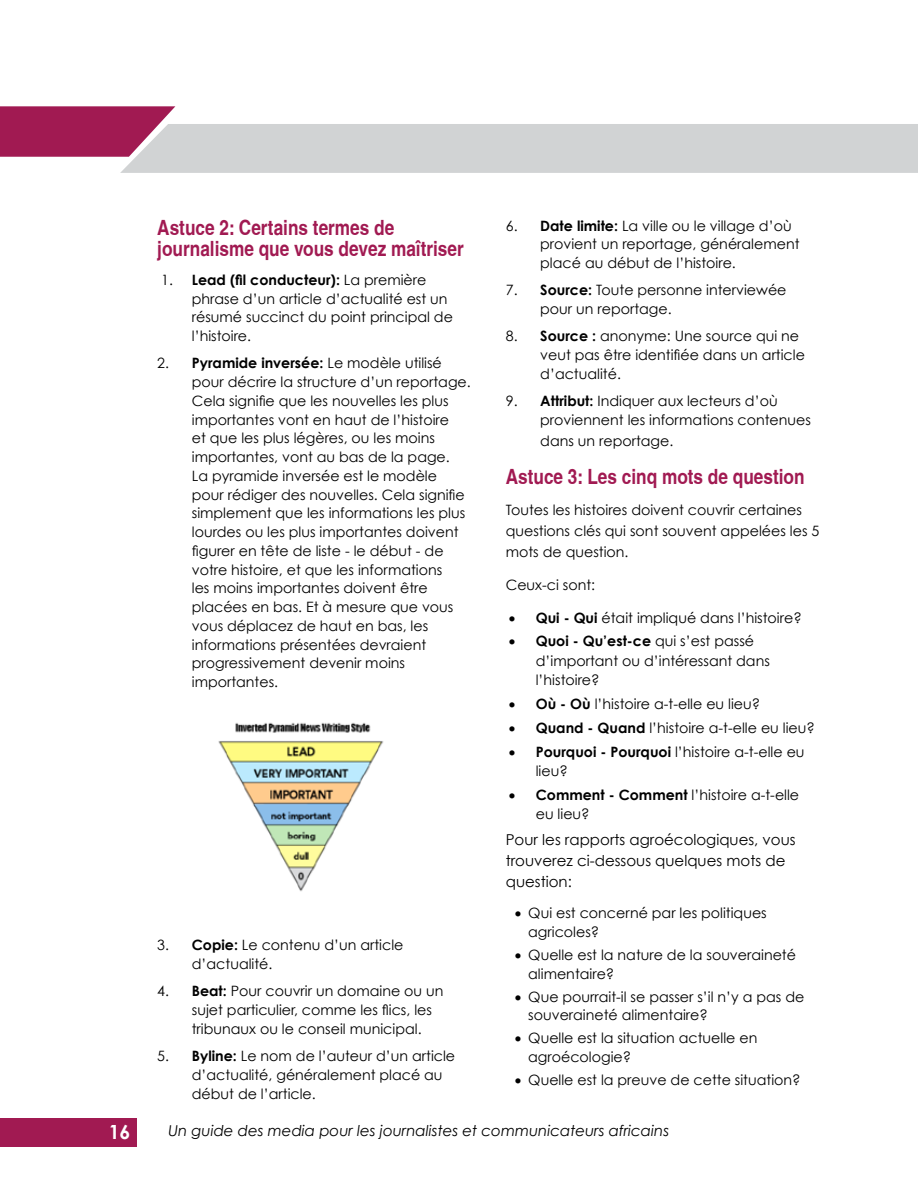
<style>
.page{position:relative;width:918px;height:1188px;background:#fff}
.page>*{position:absolute;margin:0;border:0;box-sizing:border-box;transform-origin:0 0}
.t1{font:700 condensed 21px/21px "Helvetica";color:#a11a52}
.t2{font:700 19.5px "Century Gothic";color:#fff}
.t3{font:15px/21px "Century Gothic";color:#000}
.t4{font:italic 15px "Century Gothic";color:#000}
.t5{font:14.25px/18.8px "Century Gothic";color:#000}
.s1{font-weight:700}
</style>
<div class="page">
<svg style="left:0;top:106px;width:918px;height:67px"></svg>
<div style="left:0;top:1118px;width:136px;height:29px;background:#a11a52"></div>
<img style="left:218px;top:722px;width:166px;height:170px">
<h1 class="t1" style="left:157px;top:217px;width:308px">Astuce 2: Certains termes de journalisme que vous devez maîtriser</h1>
<p class="t5" style="left:192px;top:270px;width:263px;text-indent:-31px">1. <span class="s1">Lead (fil conducteur):</span> La première phrase d’un article d’actualité est un résumé succinct du point principal de l’histoire.</p>
<p class="t5" style="left:192px;top:354px;width:281px;text-indent:-34px">2. <span class="s1">Pyramide inversée:</span> Le modèle utilisé pour décrire la structure d’un reportage.<br>Cela signifie que les nouvelles les plus importantes vont en haut de l’histoire<br>et que les plus légères, ou les moins importantes, vont au bas de la page.<br>La pyramide inversée est le modèle pour rédiger des nouvelles. Cela signifie simplement que les informations les plus lourdes ou les plus importantes doivent figurer en tête de liste - le début - de votre histoire, et que les informations<br>les moins importantes doivent être placées en bas. Et à mesure que vous vous déplacez de haut en bas, les informations présentées devraient progressivement devenir moins importantes.</p>
<p class="t5" style="left:192px;top:936px;width:213px;text-indent:-34px">3. <span class="s1">Copie:</span> Le contenu d’un article d’actualité.</p>
<p class="t5" style="left:192px;top:982px;width:253px;text-indent:-34px">4. <span class="s1">Beat:</span> Pour couvrir un domaine ou un sujet particulier, comme les flics, les tribunaux ou le conseil municipal.</p>
<p class="t5" style="left:192px;top:1046px;width:265px;text-indent:-34px">5. <span class="s1">Byline:</span> Le nom de l’auteur d’un article d’actualité, généralement placé au début de l’article.</p>
<p class="t5" style="left:540px;top:216px;width:261px;text-indent:-34px">6. <span class="s1">Date limite:</span> La ville ou le village d’où provient un reportage, généralement placé au début de l’histoire.</p>
<p class="t5" style="left:540px;top:281px;width:248px;text-indent:-34px">7. <span class="s1">Source:</span> Toute personne interviewée pour un reportage.</p>
<p class="t5" style="left:540px;top:327px;width:266px;text-indent:-34px">8. <span class="s1">Source :</span> anonyme: Une source qui ne veut pas être identifiée dans un article d’actualité.</p>
<p class="t5" style="left:540px;top:391px;width:272px;text-indent:-34px">9. <span class="s1">Attribut:</span> Indiquer aux lecteurs d’où proviennent les informations contenues</p>
<p class="t5" style="left:540px;top:431px;width:135px">dans un reportage.</p>
<h1 class="t1" style="left:506px;top:466px;width:300px">Astuce 3: Les cinq mots de question</h1>
<p class="t5" style="left:506px;top:499px;width:315px;line-height:21px">Toutes les histoires doivent couvrir certaines questions clés qui sont souvent appelées les 5 mots de question.</p>
<p class="t5" style="left:506px;top:576px;width:91px">Ceux-ci sont:</p>
<p class="t5" style="left:509px;top:608px;width:294px">• <span class="s1">Qui - Qui</span> était impliqué dans l’histoire?</p>
<p class="t5" style="left:536px;top:631px;width:236px;line-height:19.5px;text-indent:-27px">• <span class="s1">Quoi - Qu’est-ce</span> qui s’est passé d’important ou d’intéressant dans l’histoire?</p>
<p class="t5" style="left:509px;top:694px;width:253px">• <span class="s1">Où - Où</span> l’histoire a-t-elle eu lieu?</p>
<p class="t5" style="left:509px;top:718px;width:308px">• <span class="s1">Quand - Quand</span> l’histoire a-t-elle eu lieu?</p>
<p class="t5" style="left:536px;top:741px;width:270px;line-height:19.5px;text-indent:-27px">• <span class="s1">Pourquoi - Pourquoi</span> l’histoire a-t-elle eu lieu?</p>
<p class="t5" style="left:536px;top:785px;width:265px;line-height:19.5px;text-indent:-27px">• <span class="s1">Comment - Comment</span> l’histoire a-t-elle eu lieu?</p>
<p class="t3" style="left:506px;top:828px;width:291px">Pour les rapports agroécologiques, vous trouverez ci-dessous quelques mots de question:</p>
<p class="t5" style="left:528px;top:903px;width:240px;text-indent:-13px">• Qui est concerné par les politiques agricoles?</p>
<p class="t5" style="left:528px;top:945px;width:269px;text-indent:-13px">• Quelle est la nature de la souveraineté alimentaire?</p>
<p class="t5" style="left:528px;top:987px;width:278px;text-indent:-13px">• Que pourrait-il se passer s’il n’y a pas de souveraineté alimentaire?</p>
<p class="t5" style="left:528px;top:1029px;width:231px;text-indent:-13px">• Quelle est la situation actuelle en agroécologie?</p>
<p class="t5" style="left:515px;top:1070px;width:287px">• Quelle est la preuve de cette situation?</p>
<h2 class="t2" style="left:109px;top:1120px;width:23px">16</h2>
<p class="t4" style="left:168px;top:1121px;width:502px">Un guide des media pour les journalistes et communicateurs africains</p>
</div>
